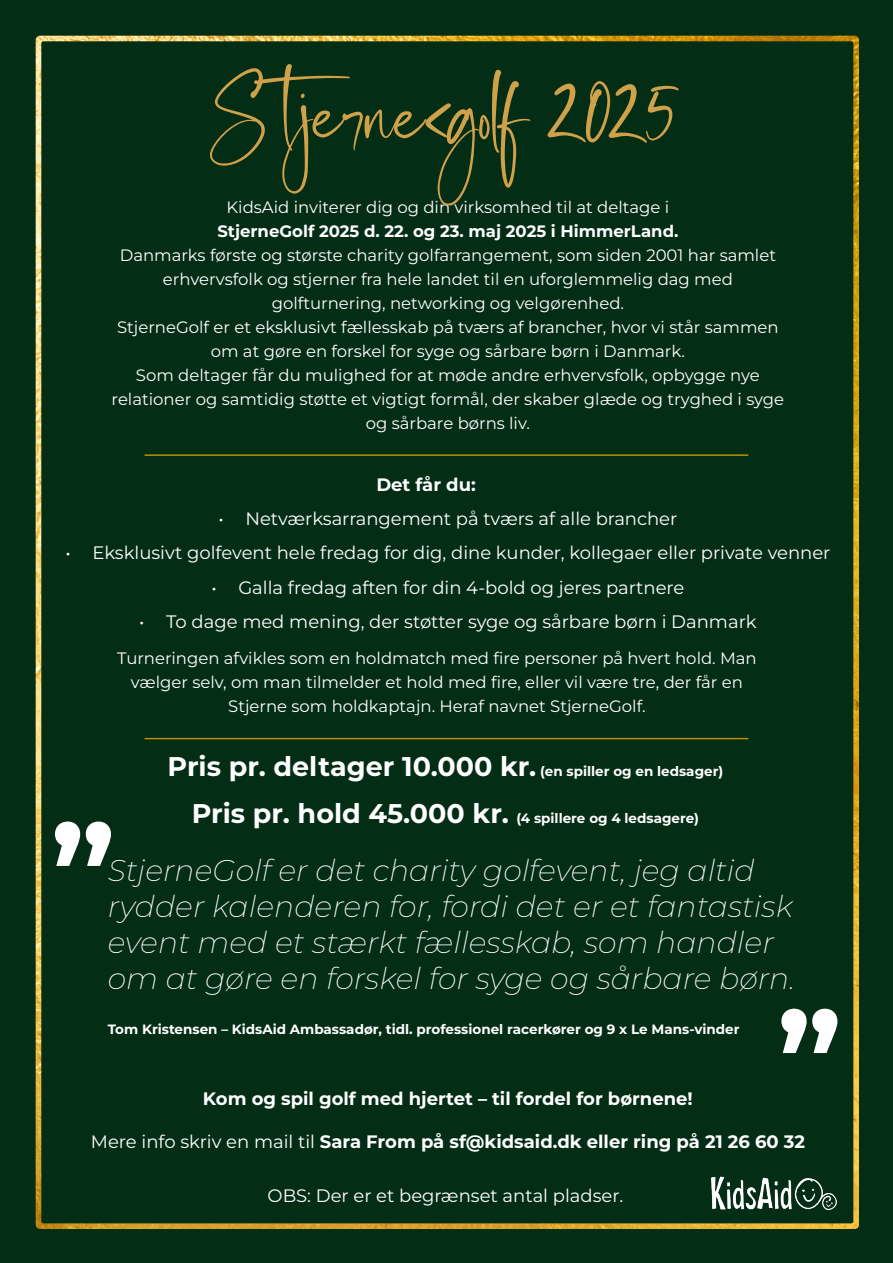
<style>
.page{position:relative;width:893px;height:1263px;background:#042d16}
.page>*{position:absolute;margin:0;border:0;box-sizing:border-box;transform-origin:0 0}
.t1{font:700 130.5px "Montserrat";color:#fff}
.Navn{font:91.5px "Inkgasm Personal Use";letter-spacing:-.035em;color:#d0a148}
.t2{font:italic 200 30px/36px "Montserrat";color:#fff}
.t3{font:700 27px "Montserrat";color:#fff}
.t4{font:18px "Montserrat";color:#fff}
.t5{font:700 18px "Montserrat";color:#fff}
.t6{font:16.5px/24px "Montserrat";color:#fff;text-align:center}
.t7{font:700 13.5px "Montserrat";color:#fff}
.s1{font-weight:700}
.s2{font-size:13.5px}
.s3{font-size:27px}
.s4{font-weight:400}
</style>
<div class="page">
<div style="left:36px;top:36px;width:823px;height:1193px;background:#042d16"></div>
<hr style="left:145px;top:454px;width:603px;height:2px;background:#b79304">
<hr style="left:145px;top:738px;width:603px;height:1px;background:#b79304">
<img style="left:697px;top:1175px;width:148px;height:38px">
<p class="Navn" style="left:210px;top:59px;width:475px">Stjerne&lt;golf 2025</p>
<p class="t6" style="left:217px;top:194px;width:463px">KidsAid inviterer dig og din virksomhed til at deltage i<br><span class="s1">StjerneGolf 2025 d. 22. og 23. maj 2025 i HimmerLand.</span></p>
<p class="t6" style="left:120px;top:242px;width:658px">Danmarks første og største charity golfarrangement, som siden 2001 har samlet</p>
<p class="t6" style="left:163px;top:266px;width:571px">erhvervsfolk og stjerner fra hele landet til en uforglemmelig dag med golfturnering, networking og velgørenhed.</p>
<p class="t6" style="left:117px;top:314px;width:663px">StjerneGolf er et eksklusivt fællesskab på tværs af brancher, hvor vi står sammen</p>
<p class="t6" style="left:211px;top:338px;width:476px">om at gøre en forskel for syge og sårbare børn i Danmark.</p>
<p class="t6" style="left:136px;top:362px;width:625px">Som deltager får du mulighed for at møde andre erhvervsfolk, opbygge nye</p>
<p class="t6" style="left:112px;top:386px;width:674px">relationer og samtidig støtte et vigtigt formål, der skaber glæde og tryghed i syge</p>
<p class="t6" style="left:366px;top:410px;width:166px">og sårbare børns liv.</p>
<p class="t5" style="left:376px;top:471px;width:101px">Det får du:</p>
<p class="t4" style="left:218px;top:506px;width:460px">• Netværksarrangement på tværs af alle brancher</p>
<p class="t4" style="left:65px;top:540px;width:767px">• Eksklusivt golfevent hele fredag for dig, dine kunder, kollegaer eller private venner</p>
<p class="t4" style="left:211px;top:575px;width:475px">• Galla fredag aften for din 4-bold og jeres partnere</p>
<p class="t4" style="left:139px;top:609px;width:619px">• To dage med mening, der støtter syge og sårbare børn i Danmark</p>
<p class="t6" style="left:117px;top:646px;width:641px">Turneringen afvikles som en holdmatch med fire personer på hvert hold. Man vælger selv, om man tilmelder et hold med fire, eller vil være tre, der får en</p>
<p class="t6" style="left:228px;top:694px;width:419px">Stjerne som holdkaptajn. Heraf navnet StjerneGolf.</p>
<p class="t3" style="left:168px;top:747px;width:557px">Pris pr. deltager 10.000 kr. <span class="s2">(en spiller og en ledsager)</span></p>
<p class="t7" style="left:192px;top:808px;width:509px"><span class="s3">Pris pr. hold 45.000 kr.</span> (4 spillere og 4 ledsagere)</p>
<p class="t2" style="left:108px;top:851px;width:689px">StjerneGolf er det charity golfevent, jeg altid rydder kalenderen for, fordi det er et fantastisk event med et stærkt fællesskab, som handler om at gøre en forskel for syge og sårbare børn.</p>
<p class="t1" style="left:50px;top:779px;width:66px">”</p>
<p class="t7" style="left:108px;top:1020px;width:633px">Tom Kristensen – KidsAid Ambassadør, tidl. professionel racerkører og 9 x Le Mans-vinder</p>
<p class="t1" style="left:777px;top:966px;width:66px">”</p>
<p class="t5" style="left:203px;top:1085px;width:491px">Kom og spil golf med hjertet – til fordel for børnene!</p>
<p class="t5" style="left:91px;top:1128px;width:716px"><span class="s4">Mere info skriv en mail til</span> Sara From på sf@kidsaid.dk eller ring på 21 26 60 32</p>
<p class="t4" style="left:268px;top:1183px;width:357px">OBS: Der er et begrænset antal pladser.</p>
</div>
